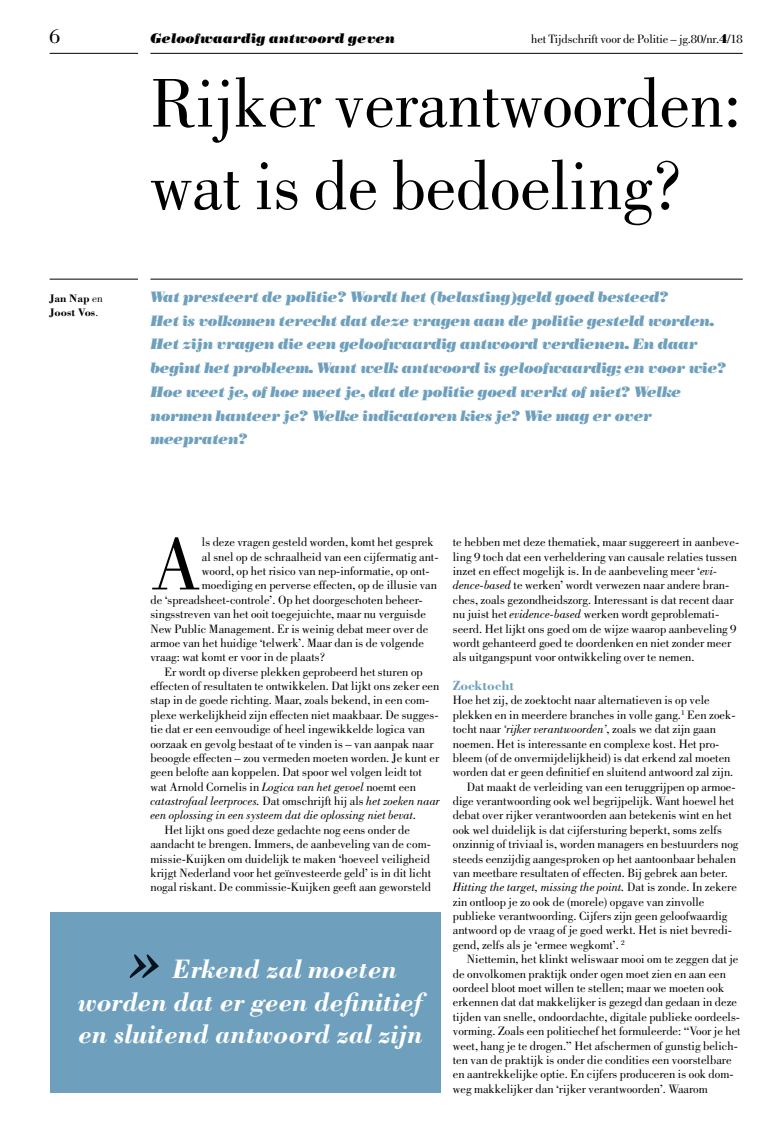
<style>
.page{position:relative;width:780px;height:1134px;background:#fff}
.page>*{position:absolute;margin:0;border:0;box-sizing:border-box;transform-origin:0 0}
._04_Body_Beginkapita{font:77px "Bodoni Std";color:#000}
._00_Titel{font:71.25px/82.5px "Bodoni Std";color:#000;scale:.96 1}
._14_Quote{font:italic 700 27.5px/32.5px "Bodoni Std";color:#fff}
._40_Paginanummer_Lin{font:21.25px "Bodoni Std";color:#000}
._01_Intro{font:italic 15px/23.8px "Bodoni Std Poster";letter-spacing:-.025em;color:#6ea0be}
._20_Kopregel_Links{font:italic 13.75px "Bodoni Std Poster";color:#000}
._07_Tussenkop_Staalb{font:700 13.75px "Bodoni Std";color:#6ea0be}
._03_Body{font:12.5px/14.4px "Bodoni Std";color:#000}
._04_Body_Beginkapita-2{font:12.5px "Bodoni Std";color:#000}
._03_Body_NIET_inspri{font:12.5px/14.4px "Bodoni Std";color:#000}
.AUTEURFUNCTIE{font:700 11.25px "Bodoni Std";color:#000}
.s1{font-family:"Bodoni Std Poster"}
.s2{font-weight:400}
.s3{font-style:italic}
</style>
<div class="page">
<hr style="left:150px;top:53px;width:592px;height:1px;background:#000">
<hr style="left:50px;top:53px;width:88px;height:1px;background:#000">
<hr style="left:50px;top:279px;width:88px;height:1px;background:#000">
<hr style="left:150px;top:279px;width:592px;height:1px;background:#000">
<div style="left:50px;top:912px;width:390px;height:180px;background:#6ea0be"></div>
<svg style="left:130px;top:954px;width:29px;height:24px"></svg>
<p class="_40_Paginanummer_Lin" style="left:50px;top:24px;width:12px">6</p>
<p class="_20_Kopregel_Links" style="left:150px;top:30px;width:246px">Geloofwaardig antwoord geven</p>
<p class="_03_Body" style="left:531px;top:32px;width:213px">het Tijdschrift voor de Politie – jg.80/nr.<span class="s1">4</span>/18</p>
<p class="_00_Titel" style="left:150px;top:63px;width:616px">Rijker verantwoorden: wat is de bedoeling?</p>
<p class="AUTEURFUNCTIE" style="left:50px;top:291px;width:54px">Jan Nap <span class="s2">en</span></p>
<p class="AUTEURFUNCTIE" style="left:50px;top:306px;width:50px">Joost Vos<span class="s2">.</span></p>
<p class="_01_Intro" style="left:150px;top:285px;width:578px">Wat presteert de politie? Wordt het (belasting)geld goed besteed?<br>Het is volkomen terecht dat deze vragen aan de politie gesteld worden.<br>Het zijn vragen die een geloofwaardig antwoord verdienen. En daar begint het probleem. Want welk antwoord is geloofwaardig; en voor wie?<br>Hoe weet je, of hoe meet je, dat de politie goed werkt of niet? Welke normen hanteer je? Welke indicatoren kies je? Wie mag er over meepraten?</p>
<p class="_04_Body_Beginkapita" style="left:150px;top:521px;width:53px">A</p>
<p class="_04_Body_Beginkapita-2" style="left:202px;top:535px;width:233px">ls deze vragen gesteld worden, komt het gesprek</p>
<p class="_04_Body_Beginkapita-2" style="left:202px;top:550px;width:238px">al snel op de schraalheid van een cijfermatig ant-</p>
<p class="_04_Body_Beginkapita-2" style="left:202px;top:564px;width:229px">woord, op het risico van nep-informatie, op ont-</p>
<p class="_04_Body_Beginkapita-2" style="left:202px;top:578px;width:237px">moediging en perverse effecten, op de illusie van</p>
<p class="_04_Body_Beginkapita-2" style="left:150px;top:593px;width:273px">de ‘spreadsheet-controle’. Op het doorgeschoten beheer-</p>
<p class="_04_Body_Beginkapita-2" style="left:150px;top:607px;width:277px">singsstreven van het ooit toegejuichte, maar nu verguisde</p>
<p class="_04_Body_Beginkapita-2" style="left:150px;top:621px;width:279px">New Public Management. Er is weinig debat meer over de</p>
<p class="_04_Body_Beginkapita-2" style="left:150px;top:636px;width:275px">armoe van het huidige ‘telwerk’. Maar dan is de volgende</p>
<p class="_04_Body_Beginkapita-2" style="left:150px;top:650px;width:176px">vraag: wat komt er voor in de plaats?</p>
<p class="_03_Body" style="left:150px;top:664px;width:291px;text-indent:14px">Er wordt op diverse plekken geprobeerd het sturen op effecten of resultaten te ontwikkelen. Dat lijkt ons zeker een stap in de goede richting. Maar, zoals bekend, in een com&shy;plexe werkelijkheid zijn effecten niet maakbaar. De sugges&shy;tie dat er een eenvoudige of heel ingewikkelde logica van oorzaak en gevolg bestaat of te vinden is – van aanpak naar beoogde effecten – zou vermeden moeten worden. Je kunt er geen belofte aan koppelen. Dat spoor wel volgen leidt tot wat Arnold Cornelis in <span class="s3">Logica van het gevoel</span> noemt een <span class="s3">catastrofaal leerproces.</span> Dat omschrijft hij als <span class="s3">het zoeken naar een oplossing in een systeem dat die oplossing niet bevat.</span></p>
<p class="_03_Body" style="left:150px;top:823px;width:282px;text-align:center">Het lijkt ons goed deze gedachte nog eens onder de aandacht te brengen. Immers, de aanbeveling van de com&shy;missie-Kuijken om duidelijk te maken ‘hoeveel veiligheid krijgt Nederland voor het geïnvesteerde geld’ is in dit licht nogal riskant. De commissie-Kuijken geeft aan geworsteld</p>
<p class="_14_Quote" style="left:78px;top:952px;width:346px;text-indent:94px">Erkend zal moeten worden dat er geen definitief en sluitend antwoord zal zijn</p>
<p class="_03_Body" style="left:453px;top:535px;width:288px">te hebben met deze thematiek, maar suggereert in aanbeve&shy;ling 9 toch dat een verheldering van causale relaties tussen inzet en effect mogelijk is. In de aanbeveling meer ‘<span class="s3">evi&shy;dence-based</span> te werken’ wordt verwezen naar andere bran&shy;ches, zoals gezondheidszorg. Interessant is dat recent daar nu juist het <span class="s3">evidence-based</span> werken wordt geproblemati&shy;seerd. Het lijkt ons goed om de wijze waarop aanbeveling 9 wordt gehanteerd goed te doordenken en niet zonder meer als uitgangspunt voor ontwikkeling over te nemen.</p>
<p class="_07_Tussenkop_Staalb" style="left:453px;top:677px;width:63px">Zoektocht</p>
<p class="_03_Body_NIET_inspri" style="left:453px;top:693px;width:284px">Hoe het zij, de zoektocht naar alternatieven is op vele plekken en in meerdere branches in volle gang.<sup>1</sup> Een zoek&shy;tocht naar <span class="s3">‘rijker verantwoorden’</span>, zoals we dat zijn gaan noemen. Het is interessante en complexe kost. Het pro&shy;bleem (of de onvermijdelijkheid) is dat erkend zal moeten worden dat er geen definitief en sluitend antwoord zal zijn.</p>
<p class="_03_Body" style="left:453px;top:779px;width:287px;text-indent:14px">Dat maakt de verleiding van een teruggrijpen op armoe&shy;dige verantwoording ook wel begrijpelijk. Want hoewel het debat over rijker verantwoorden aan betekenis wint en het ook wel duidelijk is dat cijfersturing beperkt, soms zelfs onzinnig of triviaal is, worden managers en bestuurders nog steeds eenzijdig aangesproken op het aantoonbaar behalen van meetbare resultaten of effecten. Bij gebrek aan beter.<br><span class="s3">Hitting the target, missing the point.</span> Dat is zonde. In zekere zin ontloop je zo ook de (morele) opgave van zinvolle publieke verantwoording. Cijfers zijn geen geloofwaardig antwoord op de vraag of je goed werkt. Het is niet bevredi&shy;gend, zelfs als je ‘ermee wegkomt’. <sup>2</sup></p>
<p class="_03_Body" style="left:453px;top:952px;width:289px;text-indent:14px">Niettemin, het klinkt weliswaar mooi om te zeggen dat je de onvolkomen praktijk onder ogen moet zien en aan een oordeel bloot moet willen te stellen; maar we moeten ook erkennen dat dat makkelijker is gezegd dan gedaan in deze tijden van snelle, ondoordachte, digitale publieke oordeels&shy;vorming. Zoals een politiechef het formuleerde: “Voor je het weet, hang je te drogen.” Het afschermen of gunstig belich&shy;ten van de praktijk is onder die condities een voorstelbare en aantrekkelijke optie. En cijfers produceren is ook dom&shy;weg makkelijker dan ‘rijker verantwoorden’. Waarom</p>
</div>
